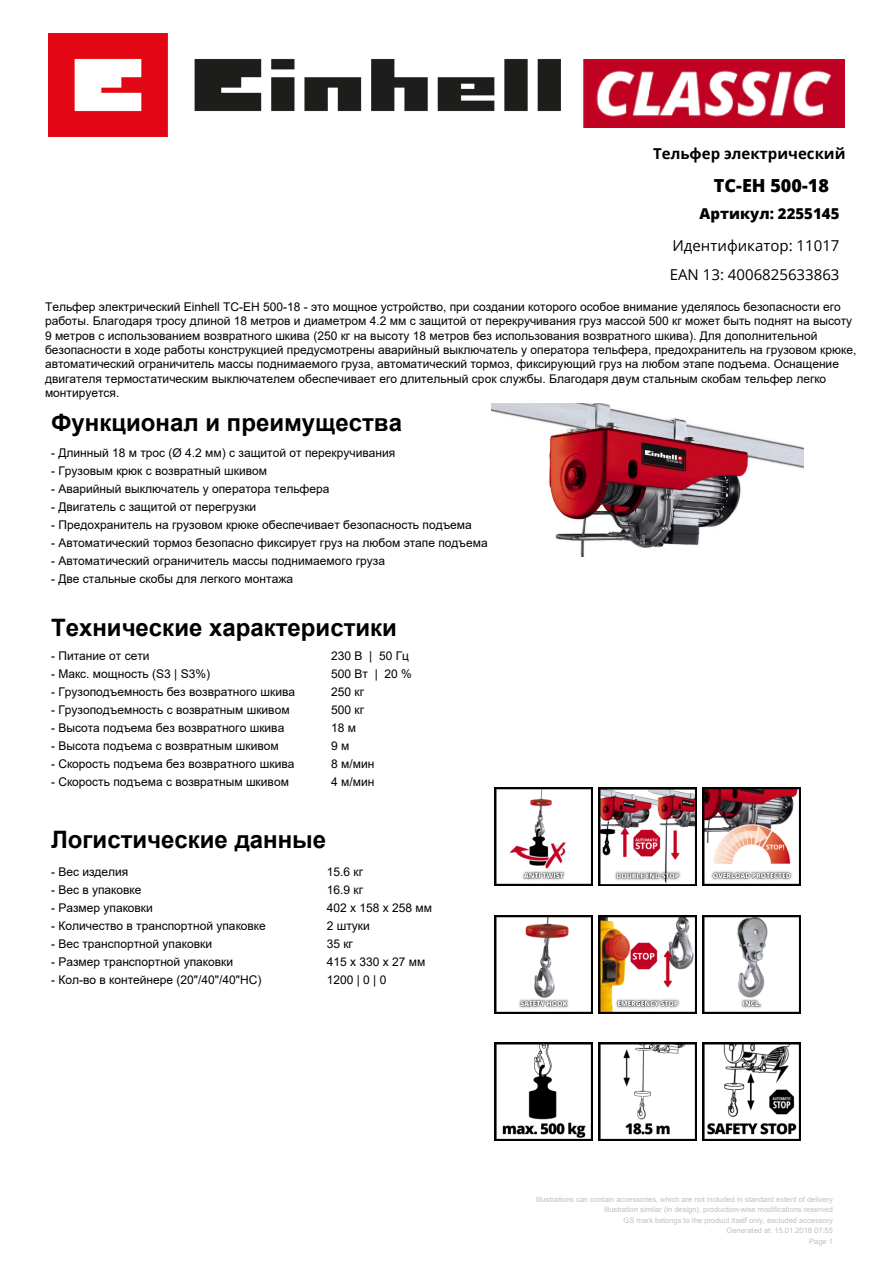
<style>
.page{position:relative;width:893px;height:1263px;background:#fff}
.page>*{position:absolute;margin:0;border:0;box-sizing:border-box;transform-origin:0 0}
.t1{font:700 24px "Arial";color:#000}
.t2{font:800 18px "Open Sans";color:#000}
.t3{font:15px/29.5px "Open Sans";color:#000}
.t4{font:700 15px "Open Sans";color:#000}
.t5{font:800 15px "Open Sans";color:#000}
.t6{font:12px/14.4px "Arial";color:#000}
.t7{font:7.5px/10.5px "Arial";color:#c0c0c0;text-align:right}
</style>
<div class="page">
<img style="left:583px;top:60px;width:261px;height:68px">
<img style="left:491px;top:404px;width:312px;height:153px">
<img style="left:494px;top:788px;width:98px;height:98px">
<img style="left:598px;top:788px;width:98px;height:98px">
<img style="left:702px;top:788px;width:98px;height:98px">
<img style="left:494px;top:915px;width:98px;height:98px">
<img style="left:598px;top:915px;width:98px;height:98px">
<img style="left:702px;top:915px;width:98px;height:98px">
<img style="left:494px;top:1043px;width:98px;height:98px">
<img style="left:598px;top:1043px;width:98px;height:98px">
<img style="left:702px;top:1043px;width:98px;height:98px">
<img style="left:48px;top:33px;width:513px;height:104px">
<p class="t4" style="left:653px;top:143px;width:194px">Тельфер электрический</p>
<h2 class="t2" style="left:714px;top:172px;width:116px">TC-EH 500-18</h2>
<p class="t5" style="left:699px;top:202px;width:141px">Артикул: 2255145</p>
<p class="t3" style="left:669px;top:230px;width:171px">Идентификатор: 11017<br>EAN 13: 4006825633863</p>
<p class="t6" style="left:45px;top:299px;width:812px">Тельфер электрический Einhell TC-EH 500-18 - это мощное устройство, при создании которого особое внимание уделялось безопасности его работы. Благодаря тросу длиной 18 метров и диаметром 4.2 мм с защитой от перекручивания груз массой 500 кг может быть поднят на высоту 9 метров с использованием возвратного шкива (250 кг на высоту 18 метров без использования возвратного шкива). Для дополнительной безопасности в ходе работы конструкцией предусмотрены аварийный выключатель у оператора тельфера, предохранитель на грузовом крюке, автоматический ограничитель массы поднимаемого груза, автоматический тормоз, фиксирующий груз на любом этапе подъема. Оснащение двигателя термостатическим выключателем обеспечивает его длительный срок службы. Благодаря двум стальным скобам тельфер легко монтируется.</p>
<h1 class="t1" style="left:51px;top:405px;width:352px">Функционал и преимущества</h1>
<p class="t6" style="left:51px;top:446px;width:346px">- Длинный 18 м трос (Ø 4.2 мм) с защитой от перекручивания</p>
<p class="t6" style="left:51px;top:464px;width:218px">- Грузовым крюк с возвратный шкивом</p>
<p class="t6" style="left:51px;top:482px;width:280px">- Аварийный выключатель у оператора тельфера</p>
<p class="t6" style="left:51px;top:500px;width:207px">- Двигатель с защитой от перегрузки</p>
<p class="t6" style="left:51px;top:518px;width:422px">- Предохранитель на грузовом крюке обеспечивает безопасность подъема</p>
<p class="t6" style="left:51px;top:536px;width:438px">- Автоматический тормоз безопасно фиксирует груз на любом этапе подъема</p>
<p class="t6" style="left:51px;top:554px;width:335px">- Автоматический ограничитель массы поднимаемого груза</p>
<p class="t6" style="left:51px;top:572px;width:243px">- Две стальные скобы для легкого монтажа</p>
<h1 class="t1" style="left:51px;top:611px;width:347px">Технические характеристики</h1>
<p class="t6" style="left:51px;top:649px;width:100px">- Питание от сети</p>
<p class="t6" style="left:331px;top:649px;width:79px">230 В | 50 Гц</p>
<p class="t6" style="left:51px;top:667px;width:160px">- Макс. мощность (S3 | S3%)</p>
<p class="t6" style="left:331px;top:667px;width:82px">500 Вт | 20 %</p>
<p class="t6" style="left:51px;top:685px;width:246px">- Грузоподъемность без возвратного шкива</p>
<p class="t6" style="left:331px;top:685px;width:34px">250 кг</p>
<p class="t6" style="left:51px;top:703px;width:240px">- Грузоподъемность с возвратным шкивом</p>
<p class="t6" style="left:331px;top:703px;width:34px">500 кг</p>
<p class="t6" style="left:51px;top:721px;width:235px">- Высота подъема без возвратного шкива</p>
<p class="t6" style="left:331px;top:721px;width:26px">18 м</p>
<p class="t6" style="left:51px;top:739px;width:229px">- Высота подъема с возвратным шкивом</p>
<p class="t6" style="left:331px;top:739px;width:20px">9 м</p>
<p class="t6" style="left:51px;top:757px;width:245px">- Скорость подъема без возвратного шкива</p>
<p class="t6" style="left:331px;top:757px;width:45px">8 м/мин</p>
<p class="t6" style="left:51px;top:775px;width:239px">- Скорость подъема с возвратным шкивом</p>
<p class="t6" style="left:331px;top:775px;width:45px">4 м/мин</p>
<h1 class="t1" style="left:51px;top:822px;width:276px">Логистические данные</h1>
<p class="t6" style="left:51px;top:864px;width:79px">- Вес изделия</p>
<p class="t6" style="left:327px;top:864px;width:38px">15.6 кг</p>
<p class="t6" style="left:51px;top:882px;width:92px">- Вес в упаковке</p>
<p class="t6" style="left:327px;top:882px;width:38px">16.9 кг</p>
<p class="t6" style="left:51px;top:900px;width:103px">- Размер упаковки</p>
<p class="t6" style="left:327px;top:900px;width:107px">402 x 158 x 258 мм</p>
<p class="t6" style="left:51px;top:918px;width:216px">- Количество в транспортной упаковке</p>
<p class="t6" style="left:327px;top:918px;width:45px">2 штуки</p>
<p class="t6" style="left:51px;top:936px;width:162px">- Вес транспортной упаковки</p>
<p class="t6" style="left:327px;top:936px;width:28px">35 кг</p>
<p class="t6" style="left:51px;top:954px;width:184px">- Размер транспортной упаковки</p>
<p class="t6" style="left:327px;top:954px;width:100px">415 x 330 x 27 мм</p>
<p class="t6" style="left:51px;top:972px;width:212px">- Кол-во в контейнере (20"/40"/40"HC)</p>
<p class="t6" style="left:327px;top:972px;width:61px">1200 | 0 | 0</p>
<p class="t7" style="left:536px;top:1194px;width:298px">Illustrations can contain accessories, which are not included in standard extent of delivery Illustration similar (in design), production-wise modifications reserved<br>GS mark belongs to the product itself only, excluded accessory<br>Generated at: 15.01.2018 07:55<br>Page 1</p>
</div>
